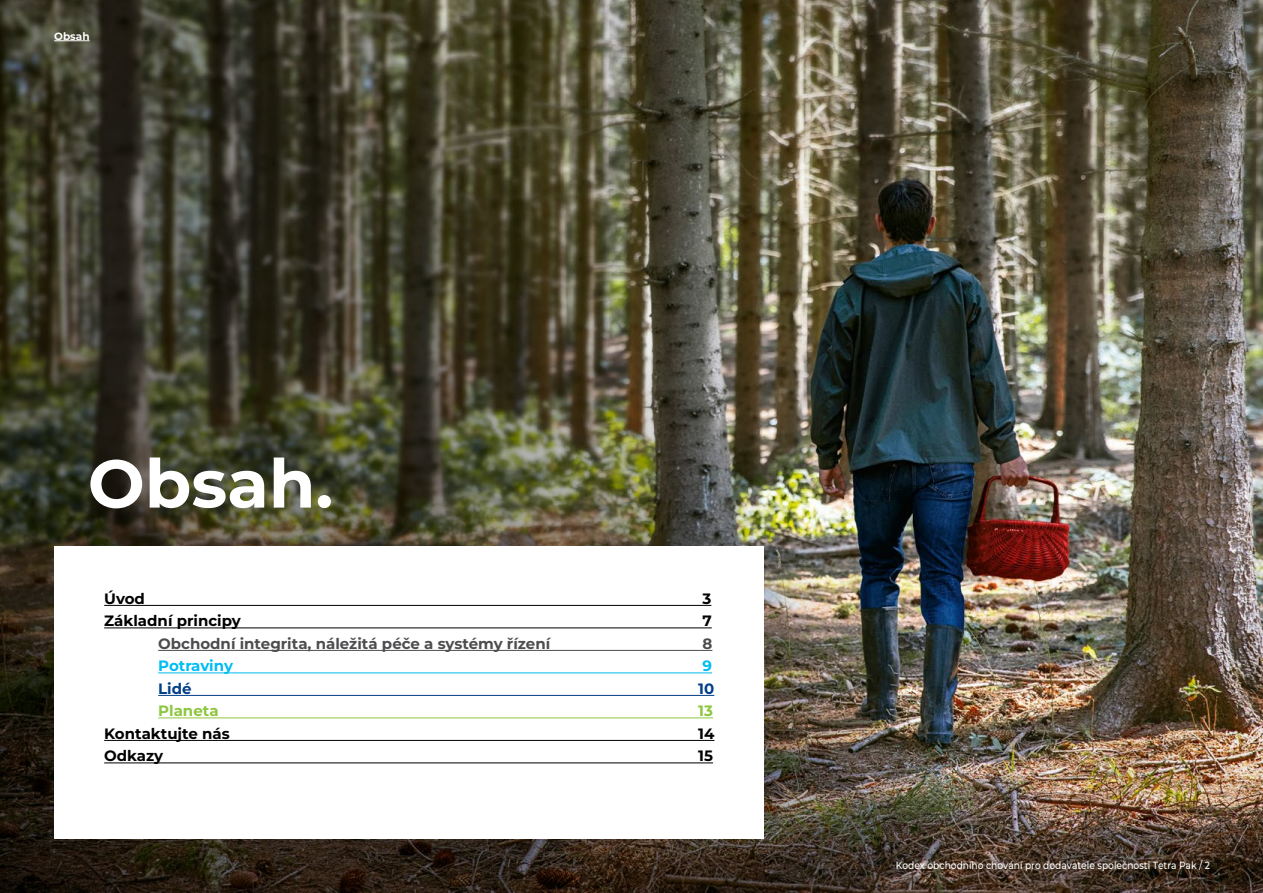
<style>
.page{position:relative;width:1263px;height:893px;background:#fff}
.page>*{position:absolute;margin:0;border:0;box-sizing:border-box;transform-origin:0 0}
.t1{font:700 67.5px "Montserrat";color:#fff}
.t2{font:700 15px "Montserrat";color:#000}
.t3{font:700 15px "Montserrat";color:#4d4d4f}
.t4{font:700 15px "Montserrat";letter-spacing:-.005em;color:#00bdf2}
.t5{font:700 15px "Montserrat";color:#8dc63f}
.t6{font:700 15px "Montserrat";color:#023f88}
.t7{font:100 10.5px "Montserrat";color:#fff;scale:.87 1}
.t8{font:700 10.5px "Montserrat";color:#fff}
</style>
<div class="page">
<img style="left:1082px;top:0;width:180px;height:893px">
<img style="left:0;top:0;width:1082px;height:893px">
<hr style="left:54px;top:41px;width:36px;height:1px;background:#fff">
<div style="left:54px;top:546px;width:710px;height:293px;background:#fff"></div>
<hr style="left:104px;top:605px;width:607px;height:1px;background:#000">
<hr style="left:104px;top:627px;width:608px;height:1px;background:#000">
<hr style="left:158px;top:650px;width:554px;height:1px;background:#4d4d4f">
<hr style="left:158px;top:672px;width:554px;height:1px;background:#00bdf2">
<hr style="left:158px;top:695px;width:556px;height:1px;background:#023f88">
<hr style="left:158px;top:717px;width:555px;height:1px;background:#8dc63f">
<hr style="left:104px;top:740px;width:610px;height:1px;background:#000">
<hr style="left:104px;top:762px;width:609px;height:1px;background:#000">
<p class="t8" style="left:54px;top:28px;width:37px">Obsah</p>
<h1 class="t1" style="left:88px;top:435px;width:247px">Obsah.</h1>
<h2 class="t2" style="left:104px;top:588px;width:42px">Úvod</h2>
<h2 class="t2" style="left:702px;top:588px;width:10px">3</h2>
<h2 class="t2" style="left:104px;top:610px;width:138px">Základní principy</h2>
<h2 class="t2" style="left:702px;top:610px;width:11px">7</h2>
<h2 class="t3" style="left:158px;top:633px;width:394px">Obchodní integrita, náležitá péče a systémy řízení</h2>
<h2 class="t3" style="left:702px;top:633px;width:11px">8</h2>
<h2 class="t4" style="left:158px;top:655px;width:76px">Potraviny</h2>
<h2 class="t4" style="left:702px;top:655px;width:11px">9</h2>
<h2 class="t6" style="left:158px;top:678px;width:35px">Lidé</h2>
<h2 class="t6" style="left:698px;top:678px;width:18px">10</h2>
<h2 class="t5" style="left:158px;top:700px;width:62px">Planeta</h2>
<h2 class="t5" style="left:698px;top:700px;width:16px">13</h2>
<h2 class="t2" style="left:104px;top:723px;width:127px">Kontaktujte nás</h2>
<h2 class="t2" style="left:698px;top:723px;width:18px">14</h2>
<h2 class="t2" style="left:104px;top:745px;width:61px">Odkazy</h2>
<h2 class="t2" style="left:698px;top:745px;width:16px">15</h2>
<p class="t7" style="left:896px;top:858px;width:363px">Kodex obchodního chování pro dodavatele společnosti Tetra Pak / 2</p>
</div>
